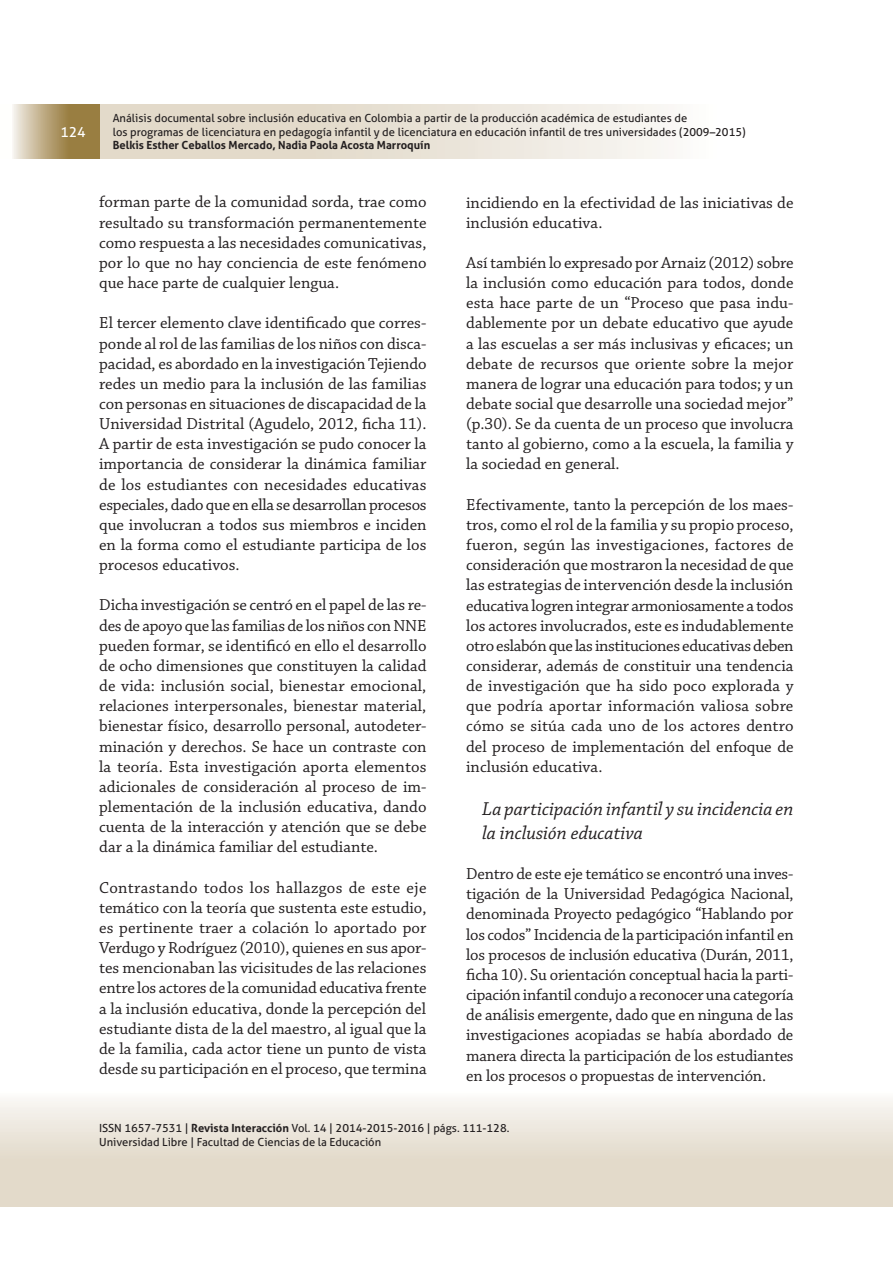
<style>
.page{position:relative;width:893px;height:1263px;background:#fff}
.page>*{position:absolute;margin:0;border:0;box-sizing:border-box;transform-origin:0 0}
.t1{font:italic 19.65px/23.5px "Chaparral Pro";color:#231f20}
.t2{font:16.8px/20.1px "Chaparral Pro";color:#231f20;text-align:justify}
.t3{font:13.95px "Aller";color:#fff}
.t4{font:11.25px/13.5px "Aller";color:#231f20}
.t5{font:700 11.25px "Aller";color:#231f20}
.s1{font-weight:700}
</style>
<div class="page">
<div style="left:873px;top:1080px;width:20px;height:127px;background:linear-gradient(to bottom,#fcfbfa,#dcd0bc)"></div>
<div style="left:0;top:1080px;width:873px;height:127px;background:linear-gradient(to bottom,#fcfbfa,#dcd0bc)"></div>
<div style="left:99px;top:105px;width:694px;height:53px;background:linear-gradient(to right,#dcd1bd,#fefefd)"></div>
<svg style="left:13px;top:105px;width:86px;height:53px;background:#b5a075"></svg>
<p class="t3" style="left:60px;top:124px;width:27px">124</p>
<p class="t4" style="left:113px;top:112px;width:634px">Análisis documental sobre inclusión educativa en Colombia a partir de la producción académica de estudiantes de<br>los programas de licenciatura en pedagogía infantil y de licenciatura en educación infantil de tres universidades (2009–2015)</p>
<p class="t5" style="left:113px;top:139px;width:319px">Belkis Esther Ceballos Mercado, Nadia Paola Acosta Marroquín</p>
<p class="t2" style="left:99px;top:193px;width:329px">forman parte de la comunidad sorda, trae como resultado su transformación permanentemente como respuesta a las necesidades comunicativas, por lo que no hay conciencia de este fenómeno que hace parte de cualquier lengua.</p>
<p class="t2" style="left:99px;top:314px;width:329px">El tercer elemento clave identificado que corres&shy;ponde al rol de las familias de los niños con disca&shy;pacidad, es abordado en la investigación Tejiendo redes un medio para la inclusión de las familias con personas en situaciones de discapacidad de la Universidad Distrital (Agudelo, 2012, ficha 11).<br>A partir de esta investigación se pudo conocer la importancia de considerar la dinámica familiar de los estudiantes con necesidades educativas especiales, dado que en ella se desarrollan procesos que involucran a todos sus miembros e inciden en la forma como el estudiante participa de los procesos educativos.</p>
<p class="t2" style="left:99px;top:596px;width:329px">Dicha investigación se centró en el papel de las re&shy;des de apoyo que las familias de los niños con NNE pueden formar, se identificó en ello el desarrollo de ocho dimensiones que constituyen la calidad de vida: inclusión social, bienestar emocional, relaciones interpersonales, bienestar material, bienestar físico, desarrollo personal, autodeter&shy;minación y derechos. Se hace un contraste con la teoría. Esta investigación aporta elementos adicionales de consideración al proceso de im&shy;plementación de la inclusión educativa, dando cuenta de la interacción y atención que se debe dar a la dinámica familiar del estudiante.</p>
<p class="t2" style="left:99px;top:879px;width:329px">Contrastando todos los hallazgos de este eje temático con la teoría que sustenta este estudio, es pertinente traer a colación lo aportado por Verdugo y Rodríguez (2010), quienes en sus apor&shy;tes mencionaban las vicisitudes de las relaciones entre los actores de la comunidad educativa frente a la inclusión educativa, donde la percepción del estudiante dista de la del maestro, al igual que la de la familia, cada actor tiene un punto de vista desde su participación en el proceso, que termina</p>
<p class="t2" style="left:466px;top:193px;width:329px">incidiendo en la efectividad de las iniciativas de inclusión educativa.</p>
<p class="t2" style="left:466px;top:254px;width:329px">Así también lo expresado por Arnaiz (2012) sobre la inclusión como educación para todos, donde esta hace parte de un “Proceso que pasa indu&shy;dablemente por un debate educativo que ayude a las escuelas a ser más inclusivas y eficaces; un debate de recursos que oriente sobre la mejor manera de lograr una educación para todos; y un debate social que desarrolle una sociedad mejor” (p.30). Se da cuenta de un proceso que involucra tanto al gobierno, como a la escuela, la familia y la sociedad en general.</p>
<p class="t2" style="left:466px;top:496px;width:329px">Efectivamente, tanto la percepción de los maes&shy;tros, como el rol de la familia y su propio proceso, fueron, según las investigaciones, factores de consideración que mostraron la necesidad de que las estrategias de intervención desde la inclusión educativa logren integrar armoniosamente a todos los actores involucrados, este es indudablemente otro eslabón que las instituciones educativas deben considerar, además de constituir una tendencia de investigación que ha sido poco explorada y que podría aportar información valiosa sobre cómo se sitúa cada uno de los actores dentro del proceso de implementación del enfoque de inclusión educativa.</p>
<p class="t1" style="left:482px;top:799px;width:313px">La participación infantil y su incidencia en la inclusión educativa</p>
<p class="t2" style="left:466px;top:865px;width:329px">Dentro de este eje temático se encontró una inves&shy;tigación de la Universidad Pedagógica Nacional, denominada Proyecto pedagógico “Hablando por los codos” Incidencia de la participación infantil en los procesos de inclusión educativa (Durán, 2011, ficha 10). Su orientación conceptual hacia la parti&shy;cipación infantil condujo a reconocer una categoría de análisis emergente, dado que en ninguna de las investigaciones acopiadas se había abordado de manera directa la participación de los estudiantes en los procesos o propuestas de intervención.</p>
<p class="t4" style="left:99px;top:1122px;width:412px">ISSN 1657-7531 | <span class="s1">Revista Interacción</span> Vol. 14 | 2014-2015-2016 | págs. 111-128.<br>Universidad Libre | Facultad de Ciencias de la Educación</p>
</div>
